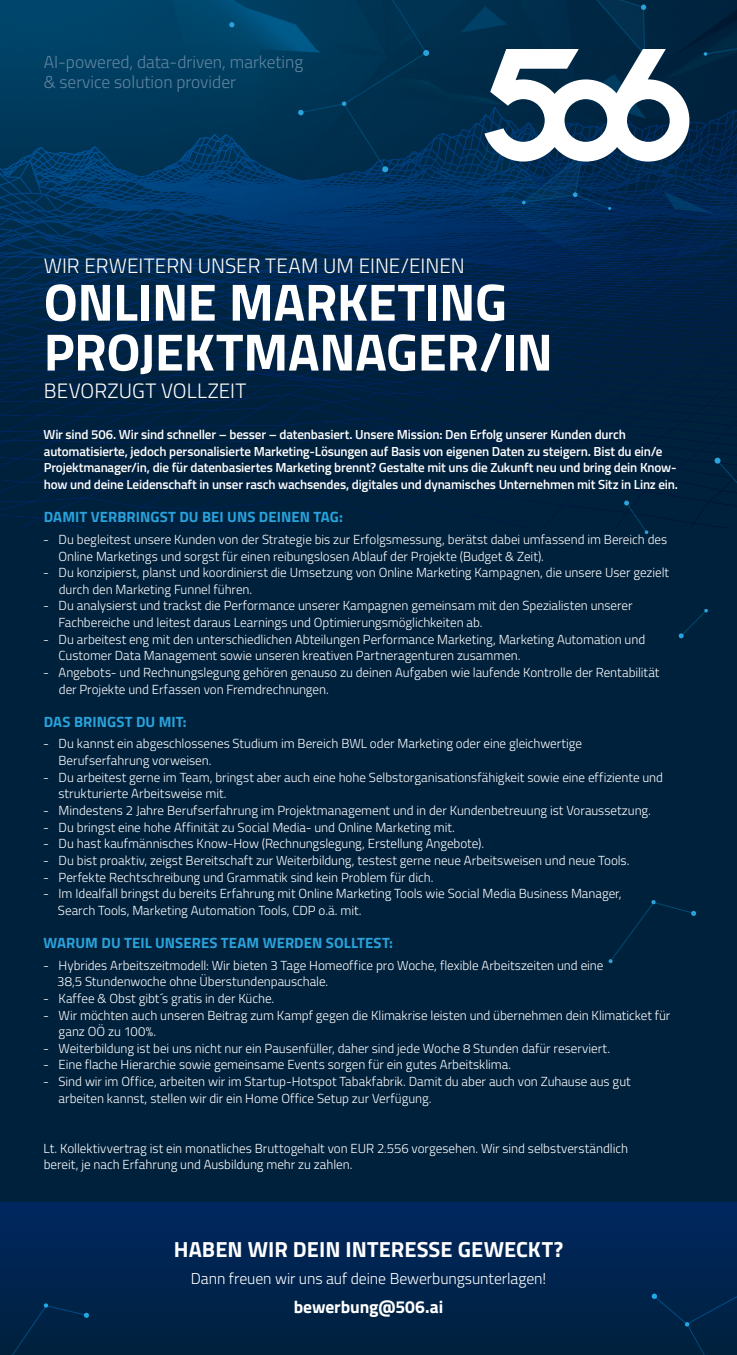
<style>
.page{position:relative;width:737px;height:1355px;background:#fff}
.page>*{position:absolute;margin:0;border:0;box-sizing:border-box;transform-origin:0 0}
.t1{font:700 52.5px/49.9px "Titillium Web";letter-spacing:-.01em;color:#fff}
.t2{font:700 21.88px "Titillium Web";letter-spacing:.005em;color:#fff}
.t3{font:300 20.74px "Titillium Web";color:#fff}
.t4{font:700 17.5px "Titillium Web";letter-spacing:-.005em;color:#fff}
.t5{font:300 17.41px/19.6px "Titillium Web";color:#6085a0}
.t6{font:300 15.75px "Titillium Web";letter-spacing:-.005em;color:#fff}
.t7{font:700 14.88px "Titillium Web";letter-spacing:.005em;color:#2aa2db}
.t8{font:300 13.12px/16.6px "Titillium Web";letter-spacing:-.005em;color:#fff}
.t9{font:600 13.12px/16.6px "Titillium Web";letter-spacing:-.015em;color:#fff}
</style>
<div class="page">
<div style="left:0;top:0;width:737px;height:1354px;background:#00213c"></div>
<img style="left:0;top:0;width:460px;height:107px">
<svg style="left:0;top:110px;width:725px;height:418px"></svg>
<svg style="left:0;top:122px;width:731px;height:332px"></svg>
<svg style="left:0;top:125px;width:737px;height:231px"></svg>
<svg style="left:229px;top:22px;width:6px;height:6px"></svg>
<svg style="left:460px;top:0;width:277px;height:218px"></svg>
<svg style="left:298px;top:0;width:131px;height:173px"></svg>
<svg style="left:608px;top:900px;width:88px;height:63px"></svg>
<svg style="left:714px;top:457px;width:23px;height:62px"></svg>
<svg style="left:623px;top:500px;width:25px;height:34px"></svg>
<svg style="left:678px;top:608px;width:30px;height:30px"></svg>
<div style="left:0;top:1202px;width:737px;height:152px;background:linear-gradient(to bottom,#002760,#00213d)"></div>
<p class="t5" style="left:44px;top:51px;width:261px">AI-powered, data-driven, marketing &amp; service solution provider</p>
<p class="t3" style="left:44px;top:251px;width:422px">WIR ERWEITERN UNSER TEAM UM EINE/EINEN</p>
<p class="t1" style="left:44px;top:275px;width:511px">ONLINE MARKETING<br>PROJEKTMANAGER/IN</p>
<p class="t3" style="left:44px;top:375px;width:204px">BEVORZUGT VOLLZEIT</p>
<p class="t9" style="left:43px;top:425px;width:636px">Wir sind 506. Wir sind schneller – besser – datenbasiert. Unsere Mission: Den Erfolg unserer Kunden durch automatisierte, jedoch personalisierte Marketing-Lösungen auf Basis von eigenen Daten zu steigern. Bist du ein/e Projektmanager/in, die für datenbasiertes Marketing brennt? Gestalte mit uns die Zukunft neu und bring dein Know&shy;how und deine Leidenschaft in unser rasch wachsendes, digitales und dynamisches Unternehmen mit Sitz in Linz ein.</p>
<p class="t7" style="left:44px;top:506px;width:300px">DAMIT VERBRINGST DU BEI UNS DEINEN TAG:</p>
<p class="t8" style="left:59px;top:530px;width:610px;text-indent:-16px">- Du begleitest unsere Kunden von der Strategie bis zur Erfolgsmessung, berätst dabei umfassend im Bereich des<br>Online Marketings und sorgst für einen reibungslosen Ablauf der Projekte (Budget &amp; Zeit).</p>
<p class="t8" style="left:59px;top:563px;width:612px;text-indent:-16px">- Du konzipierst, planst und koordinierst die Umsetzung von Online Marketing Kampagnen, die unsere User gezielt durch den Marketing Funnel führen.</p>
<p class="t8" style="left:59px;top:597px;width:575px;text-indent:-15px">- Du analysierst und trackst die Performance unserer Kampagnen gemeinsam mit den Spezialisten unserer<br>Fachbereiche und leitest daraus Learnings und Optimierungsmöglichkeiten ab.</p>
<p class="t8" style="left:59px;top:630px;width:588px;text-indent:-16px">- Du arbeitest eng mit den unterschiedlichen Abteilungen Performance Marketing, Marketing Automation und<br>Customer Data Management sowie unseren kreativen Partneragenturen zusammen.</p>
<p class="t8" style="left:59px;top:663px;width:602px;text-indent:-16px">- Angebots- und Rechnungslegung gehören genauso zu deinen Aufgaben wie laufende Kontrolle der Rentabilität der Projekte und Erfassen von Fremdrechnungen.</p>
<p class="t7" style="left:44px;top:710px;width:144px">DAS BRINGST DU MIT:</p>
<p class="t8" style="left:59px;top:735px;width:525px;text-indent:-15px">- Du kannst ein abgeschlossenes Studium im Bereich BWL oder Marketing oder eine gleichwertige<br>Berufserfahrung vorweisen.</p>
<p class="t8" style="left:58px;top:768px;width:606px;text-indent:-15px">- Du arbeitest gerne im Team, bringst aber auch eine hohe Selbstorganisationsfähigkeit sowie eine effiziente und strukturierte Arbeitsweise mit.</p>
<p class="t8" style="left:43px;top:801px;width:609px">- Mindestens 2 Jahre Berufserfahrung im Projektmanagement und in der Kundenbetreuung ist Voraussetzung.</p>
<p class="t8" style="left:43px;top:818px;width:413px">- Du bringst eine hohe Affinität zu Social Media- und Online Marketing mit.</p>
<p class="t8" style="left:43px;top:834px;width:442px">- Du hast kaufmännisches Know-How (Rechnungslegung, Erstellung Angebote).</p>
<p class="t8" style="left:43px;top:851px;width:588px">- Du bist proaktiv, zeigst Bereitschaft zur Weiterbildung, testest gerne neue Arbeitsweisen und neue Tools.</p>
<p class="t8" style="left:43px;top:868px;width:392px">- Perfekte Rechtschreibung und Grammatik sind kein Problem für dich.</p>
<p class="t8" style="left:58px;top:884px;width:565px;text-indent:-15px">- Im Idealfall bringst du bereits Erfahrung mit Online Marketing Tools wie Social Media Business Manager,<br>Search Tools, Marketing Automation Tools, CDP o.ä. mit.</p>
<p class="t7" style="left:43px;top:931px;width:351px">WARUM DU TEIL UNSERES TEAM WERDEN SOLLTEST:</p>
<p class="t8" style="left:57px;top:956px;width:547px;text-indent:-14px">- Hybrides Arbeitszeitmodell: Wir bieten 3 Tage Homeoffice pro Woche, flexible Arbeitszeiten und eine<br>38,5 Stundenwoche ohne Überstundenpauschale.</p>
<p class="t8" style="left:43px;top:989px;width:233px">- Kaffee &amp; Obst gibt´s gratis in der Küche.</p>
<p class="t8" style="left:59px;top:1006px;width:613px;text-indent:-16px">- Wir möchten auch unseren Beitrag zum Kampf gegen die Klimakrise leisten und übernehmen dein Klimaticket für ganz OÖ zu 100%.</p>
<p class="t8" style="left:43px;top:1039px;width:568px">- Weiterbildung ist bei uns nicht nur ein Pausenfüller, daher sind jede Woche 8 Stunden dafür reserviert.</p>
<p class="t8" style="left:43px;top:1055px;width:469px">- Eine flache Hierarchie sowie gemeinsame Events sorgen für ein gutes Arbeitsklima.</p>
<p class="t8" style="left:59px;top:1072px;width:574px;text-indent:-16px">- Sind wir im Office, arbeiten wir im Startup-Hotspot Tabakfabrik. Damit du aber auch von Zuhause aus gut arbeiten kannst, stellen wir dir ein Home Office Setup zur Verfügung.</p>
<p class="t8" style="left:44px;top:1139px;width:586px">Lt. Kollektivvertrag ist ein monatliches Bruttogehalt von EUR 2.556 vorgesehen. Wir sind selbstverständlich</p>
<p class="t8" style="left:44px;top:1155px;width:310px">bereit, je nach Erfahrung und Ausbildung mehr zu zahlen.</p>
<p class="t2" style="left:174px;top:1232px;width:391px">HABEN WIR DEIN INTERESSE GEWECKT?</p>
<p class="t6" style="left:191px;top:1267px;width:357px">Dann freuen wir uns auf deine Bewerbungsunterlagen!</p>
<p class="t4" style="left:294px;top:1293px;width:151px">bewerbung@506.ai</p>
</div>
